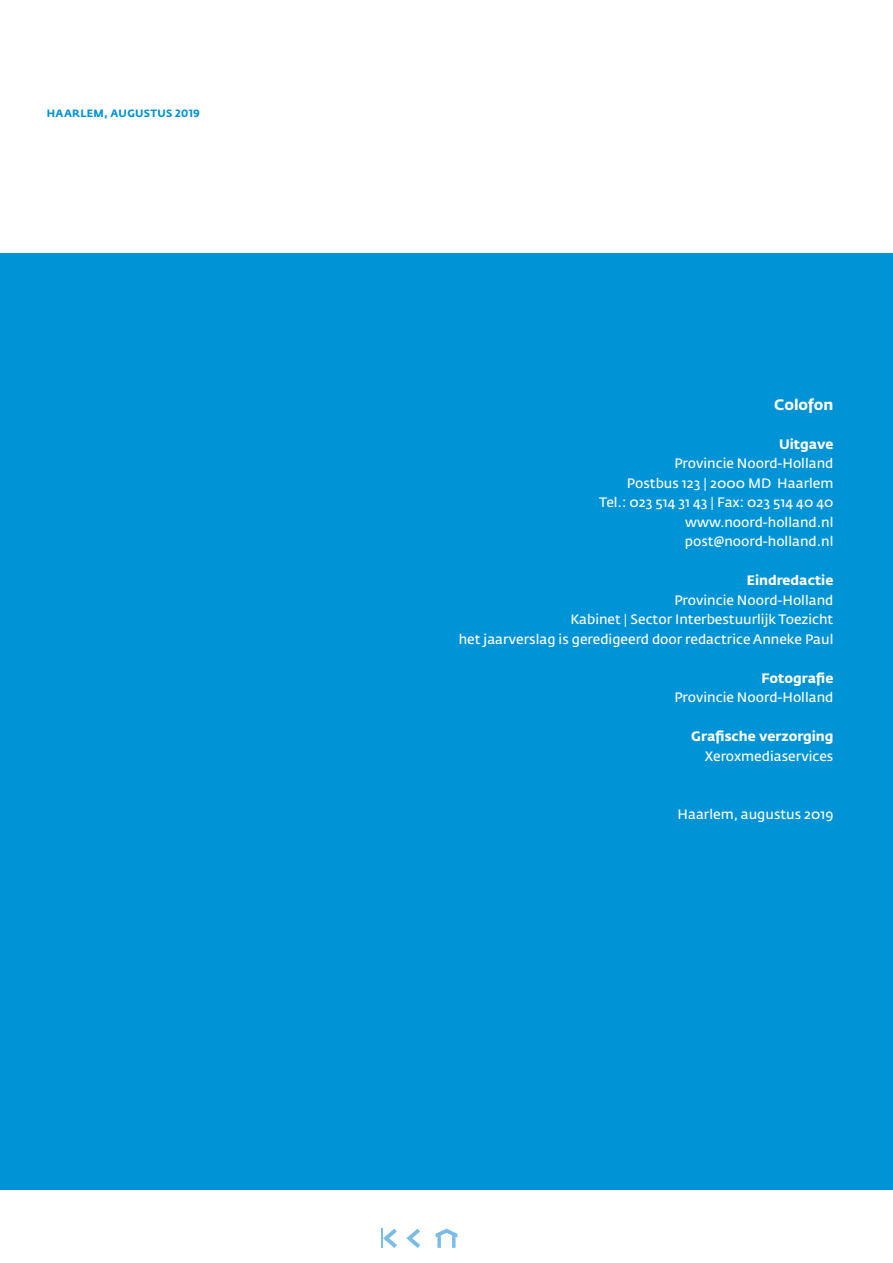
<style>
.page{position:relative;width:893px;height:1263px;background:#fff}
.page>*{position:absolute;margin:0;border:0;box-sizing:border-box;transform-origin:0 0}
.t1{font:700 15px "Fedra Sans Std";color:#fff}
.t2{font:600 13.5px/19.5px "Fedra Sans Std";color:#fff;text-align:right}
.t3{font:700 13.5px "Fedra Sans Std";color:#fff}
.t4{font:700 10.5px "Fedra Sans Std";letter-spacing:.03em;color:#0093d6}
.s1{font-weight:400}
</style>
<div class="page">
<svg style="left:436px;top:1228px;width:21px;height:20px"></svg>
<div style="left:0;top:254px;width:893px;height:936px;background:#0093d6"></div>
<svg style="left:406px;top:1229px;width:14px;height:19px"></svg>
<svg style="left:381px;top:1229px;width:16px;height:19px"></svg>
<p class="t4" style="left:47px;top:107px;width:154px">HAARLEM, AUGUSTUS 2019</p>
<p class="t1" style="left:774px;top:395px;width:61px">Colofon</p>
<p class="t3" style="left:779px;top:435px;width:56px">Uitgave</p>
<p class="t2" style="left:599px;top:454px;width:236px">Provincie Noord-Holland<br>Postbus 123 <span class="s1">|</span> 2000 MD Haarlem<br>Tel.: 023 514 31 43 <span class="s1">|</span> Fax: 023 514 40 40 www.noord-holland.nl post@noord-holland.nl</p>
<p class="t3" style="left:747px;top:571px;width:88px">Eindredactie</p>
<p class="t2" style="left:459px;top:590px;width:376px">Provincie Noord-Holland<br>Kabinet <span class="s1">|</span> Sector Interbestuurlijk Toezicht<br>het jaarverslag is geredigeerd door redactrice Anneke Paul</p>
<p class="t3" style="left:761px;top:669px;width:74px">Fotografie</p>
<p class="t2" style="left:674px;top:688px;width:161px">Provincie Noord-Holland</p>
<p class="t3" style="left:691px;top:727px;width:144px">Grafische verzorging</p>
<p class="t2" style="left:705px;top:746px;width:130px">Xeroxmediaservices</p>
<p class="t2" style="left:678px;top:805px;width:157px">Haarlem, augustus 2019</p>
</div>
